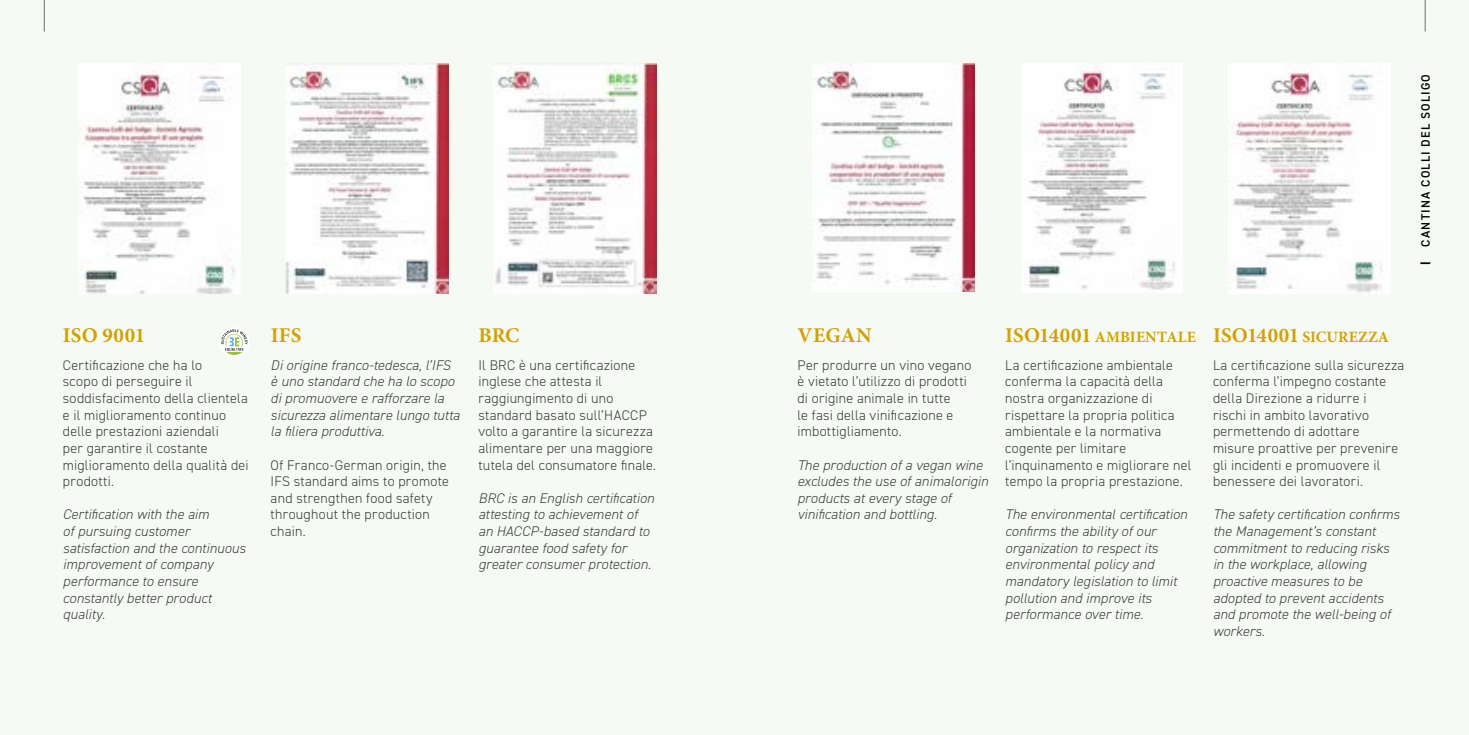
<style>
.page{position:relative;width:1469px;height:735px;background:#fff}
.page>*{position:absolute;margin:0;border:0;box-sizing:border-box;transform-origin:0 0}
.t1{font:700 21px "Minion Pro";letter-spacing:.01em;color:#d4a102}
.t2{font:700 15.75px "Minion Pro";letter-spacing:.01em;color:#d4a102}
.t3{font:300 14px/16.6px "DIN2014";letter-spacing:.015em;color:#3c3c3b}
.t4{font:italic 300 14px/16.6px "DIN2014";letter-spacing:.01em;color:#3c3c3b}
.t5{font:600 12.25px "DIN2014";letter-spacing:.1em;color:#000}
.s1{font-size:21px}
</style>
<div class="page">
<div style="left:0;top:0;width:1468px;height:734px;background:#f5faf5"></div>
<div style="left:219px;top:327px;width:31px;height:31px;background:#fff;border-radius:50%"></div>
<svg style="left:221px;top:329px;width:27px;height:26px"></svg>
<img style="left:83px;top:74px;width:151px;height:219px">
<img style="left:286px;top:63px;width:162px;height:230px">
<img style="left:494px;top:63px;width:162px;height:230px">
<img style="left:814px;top:63px;width:161px;height:228px">
<img style="left:1027px;top:71px;width:148px;height:219px">
<img style="left:1233px;top:73px;width:149px;height:219px">
<h1 class="t1" style="left:63px;top:320px;width:84px">ISO 9001</h1>
<p class="t3" style="left:63px;top:356px;width:187px">Certificazione che ha lo<br>scopo di perseguire il soddisfacimento della clientela e il miglioramento continuo delle prestazioni aziendali<br>per garantire il costante miglioramento della qualità dei prodotti.</p>
<p class="t4" style="left:63px;top:506px;width:184px">Certification with the aim<br>of pursuing customer satisfaction and the continuous improvement of company performance to ensure constantly better product quality.</p>
<h1 class="t1" style="left:271px;top:320px;width:32px">IFS</h1>
<p class="t4" style="left:271px;top:356px;width:190px">Di origine franco-tedesca, l’IFS è uno standard che ha lo scopo di promuovere e rafforzare la sicurezza alimentare lungo tutta la filiera produttiva.</p>
<p class="t3" style="left:271px;top:456px;width:180px">Of Franco-German origin, the<br>IFS standard aims to promote and strengthen food safety throughout the production chain.</p>
<h1 class="t1" style="left:478px;top:320px;width:42px">BRC</h1>
<p class="t3" style="left:478px;top:356px;width:179px">Il BRC è una certificazione inglese che attesta il raggiungimento di uno standard basato sull’HACCP volto a garantire la sicurezza alimentare per una maggiore tutela del consumatore finale.</p>
<p class="t4" style="left:478px;top:489px;width:177px">BRC is an English certification attesting to achievement of an HACCP-based standard to guarantee food safety for greater consumer protection.</p>
<p class="t5" style="left:1417px;top:246px;width:174px;rotate:-90deg">CANTINA COLLI DEL SOLIGO</p>
<h1 class="t1" style="left:797px;top:320px;width:76px">VEGAN</h1>
<p class="t3" style="left:797px;top:356px;width:175px">Per produrre un vino vegano è vietato l’utilizzo di prodotti di origine animale in tutte<br>le fasi della vinificazione e imbottigliamento.</p>
<p class="t4" style="left:797px;top:456px;width:192px">The production of a vegan wine excludes the use of animalorigin products at every stage of vinification and bottling.</p>
<p class="t2" style="left:1005px;top:326px;width:192px"><span class="s1">ISO14001</span> AMBIENTALE</p>
<p class="t3" style="left:1005px;top:356px;width:188px">La certificazione ambientale conferma la capacità della nostra organizzazione di rispettare la propria politica ambientale e la normativa cogente per limitare l’inquinamento e migliorare nel tempo la propria prestazione.</p>
<p class="t4" style="left:1005px;top:506px;width:183px">The environmental certification confirms the ability of our organization to respect its environmental policy and mandatory legislation to limit pollution and improve its performance over time.</p>
<p class="t2" style="left:1213px;top:326px;width:177px"><span class="s1">ISO14001</span> SICUREZZA</p>
<p class="t3" style="left:1212px;top:356px;width:193px">La certificazione sulla sicurezza conferma l’impegno costante della Direzione a ridurre i<br>rischi in ambito lavorativo permettendo di adottare misure proattive per prevenire gli incidenti e promuovere il benessere dei lavoratori.</p>
<p class="t4" style="left:1212px;top:506px;width:188px">The safety certification confirms the Management’s constant commitment to reducing risks in the workplace, allowing proactive measures to be adopted to prevent accidents and promote the well-being of workers.</p>
</div>
